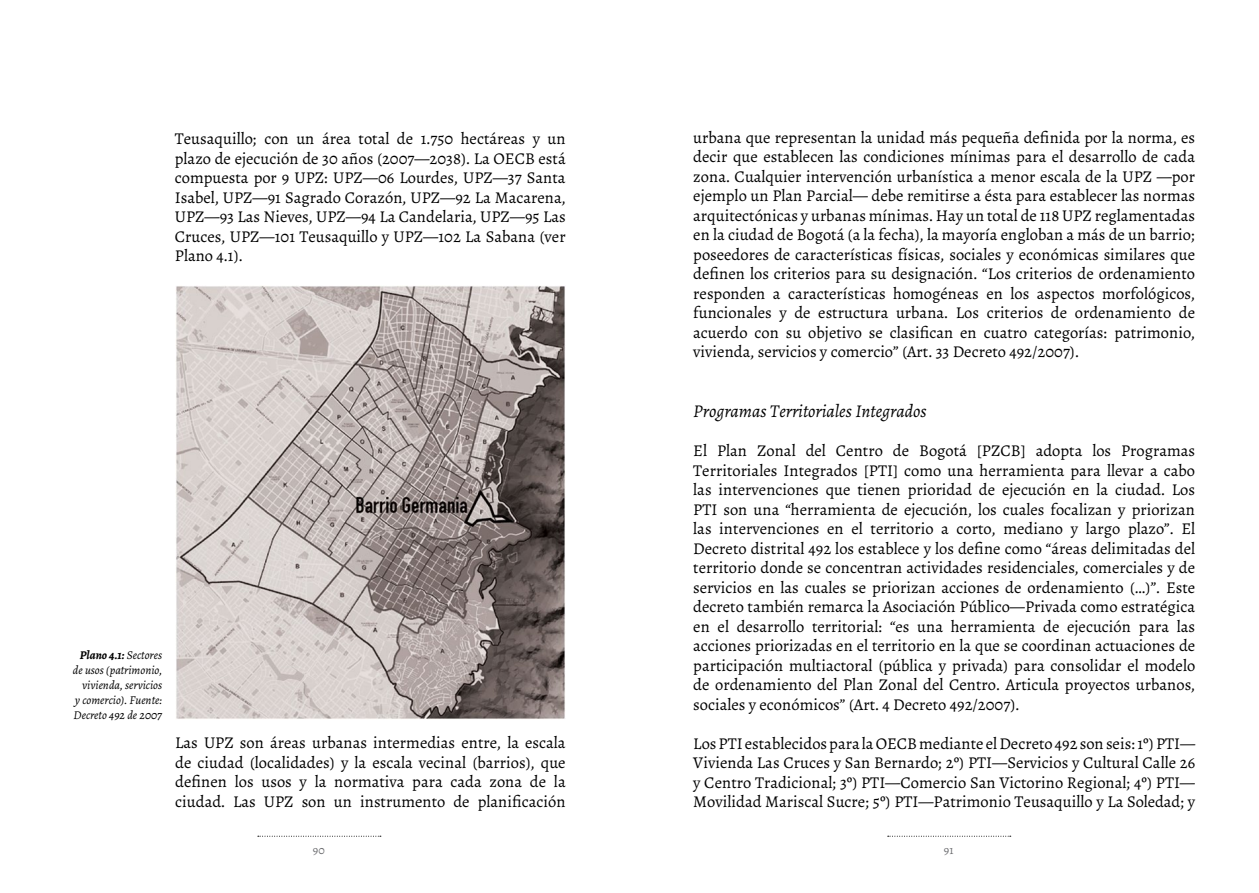
<style>
.page{position:relative;width:1259px;height:893px;background:#fff}
.page>*{position:absolute;margin:0;border:0;box-sizing:border-box;transform-origin:0 0}
.t1{font:italic 18px "Alegreya";color:#000}
.t2{font:16.5px/19.5px "Alegreya";color:#000;text-align:justify}
.t3{font:italic 12px/15px "Alegreya";color:#000;text-align:right}
.t4{font:12px "Alegreya";color:#6d6e71}
.s1{font-weight:700}
</style>
<div class="page">
<svg style="left:887px;top:836px;width:123px;height:1px"></svg>
<svg style="left:258px;top:836px;width:123px;height:1px"></svg>
<img style="left:176px;top:286px;width:389px;height:433px">
<p class="t2" style="left:175px;top:129px;width:392px">Teusaquillo; con un área total de 1.750 hectáreas y un plazo de ejecución de 30 años (2007—2038). La OECB está compuesta por 9 UPZ: UPZ—06 Lourdes, UPZ—37 Santa Isabel, UPZ—91 Sagrado Corazón, UPZ—92 La Macarena, UPZ—93 Las Nieves, UPZ—94 La Candelaria, UPZ—95 Las Cruces, UPZ—101 Teusaquillo y UPZ—102 La Sabana (ver Plano 4.1).</p>
<p class="t2" style="left:693px;top:128px;width:503px">urbana que representan la unidad más pequeña definida por la norma, es decir que establecen las condiciones mínimas para el desarrollo de cada zona. Cualquier intervención urbanística a menor escala de la UPZ —por ejemplo un Plan Parcial— debe remitirse a ésta para establecer las normas arquitectónicas y urbanas mínimas. Hay un total de 118 UPZ reglamentadas en la ciudad de Bogotá (a la fecha), la mayoría engloban a más de un barrio; poseedores de características físicas, sociales y económicas similares que definen los criterios para su designación. “Los criterios de ordenamiento responden a características homogéneas en los aspectos morfológicos, funcionales y de estructura urbana. Los criterios de ordenamiento de acuerdo con su objetivo se clasifican en cuatro categorías: patrimonio, vivienda, servicios y comercio” (Art. 33 Decreto 492/2007).</p>
<p class="t3" style="left:73px;top:648px;width:91px"><span class="s1">Plano 4.1:</span> Sectores de usos (patrimonio, vivienda, servicios<br>y comercio). Fuente:<br>Decreto 492 de 2007</p>
<p class="t2" style="left:175px;top:733px;width:392px">Las UPZ son áreas urbanas intermedias entre, la escala de ciudad (localidades) y la escala vecinal (barrios), que definen los usos y la normativa para cada zona de la ciudad. Las UPZ son un instrumento de planificación</p>
<p class="t1" style="left:693px;top:400px;width:235px">Programas Territoriales Integrados</p>
<p class="t2" style="left:693px;top:441px;width:503px">El Plan Zonal del Centro de Bogotá [PZCB] adopta los Programas Territoriales Integrados [PTI] como una herramienta para llevar a cabo las intervenciones que tienen prioridad de ejecución en la ciudad. Los PTI son una “herramienta de ejecución, los cuales focalizan y priorizan las intervenciones en el territorio a corto, mediano y largo plazo”. El Decreto distrital 492 los establece y los define como “áreas delimitadas del territorio donde se concentran actividades residenciales, comerciales y de servicios en las cuales se priorizan acciones de ordenamiento (…)”. Este decreto también remarca la Asociación Público—Privada como estratégica en el desarrollo territorial: “es una herramienta de ejecución para las acciones priorizadas en el territorio en la que se coordinan actuaciones de participación multiactoral (pública y privada) para consolidar el modelo de ordenamiento del Plan Zonal del Centro. Articula proyectos urbanos, sociales y económicos” (Art. 4 Decreto 492/2007).</p>
<p class="t2" style="left:693px;top:734px;width:503px">Los PTI establecidos para la OECB mediante el Decreto 492 son seis: 1º) PTI— Vivienda Las Cruces y San Bernardo; 2º) PTI—Servicios y Cultural Calle 26 y Centro Tradicional; 3º) PTI—Comercio San Victorino Regional; 4º) PTI— Movilidad Mariscal Sucre; 5º) PTI—Patrimonio Teusaquillo y La Soledad; y</p>
<p class="t4" style="left:313px;top:843px;width:14px">90</p>
<p class="t4" style="left:944px;top:843px;width:11px">91</p>
</div>
